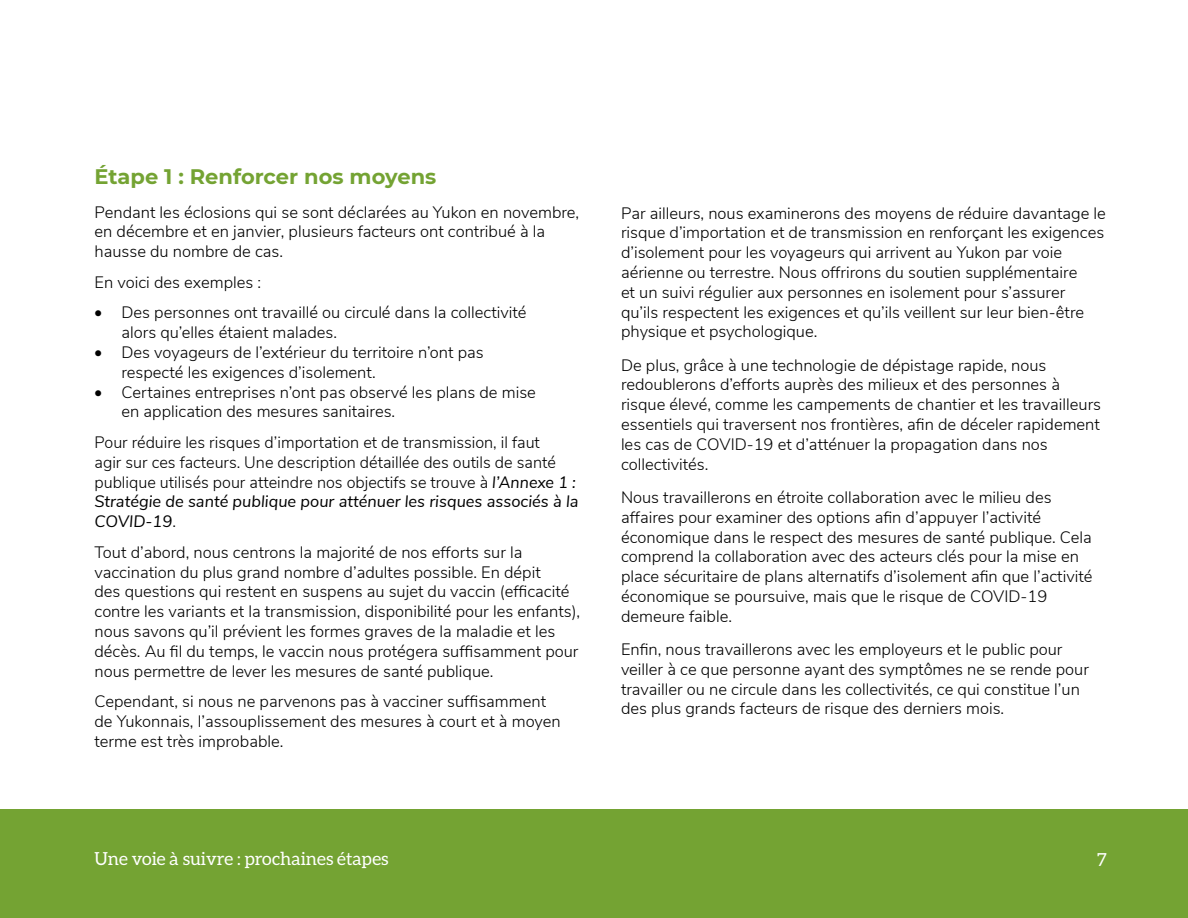
<style>
.page{position:relative;width:1188px;height:918px;background:#fff}
.page>*{position:absolute;margin:0;border:0;box-sizing:border-box;transform-origin:0 0}
.Heading_2{font:700 21px "Montserrat";color:#74a333}
.t1{font:18px "Aleo";color:#fff}
.t2{font:300 16.5px/19.8px "Nunito Sans";color:#000}
.s1{font-weight:400;font-style:italic}
</style>
<div class="page">
<div style="left:0;top:810px;width:1188px;height:108px;background:#74a333"></div>
<p class="Heading_2" style="left:94px;top:162px;width:343px">Étape 1 : Renforcer nos moyens</p>
<p class="t2" style="left:94px;top:201px;width:486px">Pendant les éclosions qui se sont déclarées au Yukon en novembre, en décembre et en janvier, plusieurs facteurs ont contribué à la hausse du nombre de cas.</p>
<p class="t2" style="left:94px;top:271px;width:168px">En voici des exemples :</p>
<p class="t2" style="left:122px;top:302px;width:407px;text-indent:-27px">• Des personnes ont travaillé ou circulé dans la collectivité alors qu’elles étaient malades.</p>
<p class="t2" style="left:122px;top:341px;width:364px;text-indent:-27px">• Des voyageurs de l’extérieur du territoire n’ont pas respecté les exigences d’isolement.</p>
<p class="t2" style="left:122px;top:381px;width:416px;text-indent:-27px">• Certaines entreprises n’ont pas observé les plans de mise en application des mesures sanitaires.</p>
<p class="t2" style="left:94px;top:431px;width:486px">Pour réduire les risques d’importation et de transmission, il faut<br>agir sur ces facteurs. Une description détaillée des outils de santé publique utilisés pour atteindre nos objectifs se trouve à <span class="s1">l’Annexe 1 :<br>Stratégie de santé publique pour atténuer les risques associés à la COVID-19</span>.</p>
<p class="t2" style="left:94px;top:541px;width:487px">Tout d’abord, nous centrons la majorité de nos efforts sur la vaccination du plus grand nombre d’adultes possible. En dépit<br>des questions qui restent en suspens au sujet du vaccin (efficacité contre les variants et la transmission, disponibilité pour les enfants), nous savons qu’il prévient les formes graves de la maladie et les décès. Au fil du temps, le vaccin nous protégera suffisamment pour nous permettre de lever les mesures de santé publique.</p>
<p class="t2" style="left:94px;top:691px;width:468px">Cependant, si nous ne parvenons pas à vacciner suffisamment de Yukonnais, l’assouplissement des mesures à court et à moyen terme est très improbable.</p>
<p class="t2" style="left:621px;top:202px;width:486px">Par ailleurs, nous examinerons des moyens de réduire davantage le risque d’importation et de transmission en renforçant les exigences d’isolement pour les voyageurs qui arrivent au Yukon par voie aérienne ou terrestre. Nous offrirons du soutien supplémentaire<br>et un suivi régulier aux personnes en isolement pour s’assurer qu’ils respectent les exigences et qu’ils veillent sur leur bien-être physique et psychologique.</p>
<p class="t2" style="left:621px;top:354px;width:482px">De plus, grâce à une technologie de dépistage rapide, nous redoublerons d’efforts auprès des milieux et des personnes à risque élevé, comme les campements de chantier et les travailleurs essentiels qui traversent nos frontières, afin de déceler rapidement les cas de COVID-19 et d’atténuer la propagation dans nos collectivités.</p>
<p class="t2" style="left:621px;top:486px;width:473px">Nous travaillerons en étroite collaboration avec le milieu des affaires pour examiner des options afin d’appuyer l’activité économique dans le respect des mesures de santé publique. Cela comprend la collaboration avec des acteurs clés pour la mise en place sécuritaire de plans alternatifs d’isolement afin que l’activité économique se poursuive, mais que le risque de COVID-19 demeure faible.</p>
<p class="t2" style="left:621px;top:638px;width:469px">Enfin, nous travaillerons avec les employeurs et le public pour veiller à ce que personne ayant des symptômes ne se rende pour travailler ou ne circule dans les collectivités, ce qui constitue l’un des plus grands facteurs de risque des derniers mois.</p>
<p class="t1" style="left:94px;top:848px;width:296px">Une voie à suivre : prochaines étapes</p>
<p class="t1" style="left:1097px;top:850px;width:11px">7</p>
</div>
